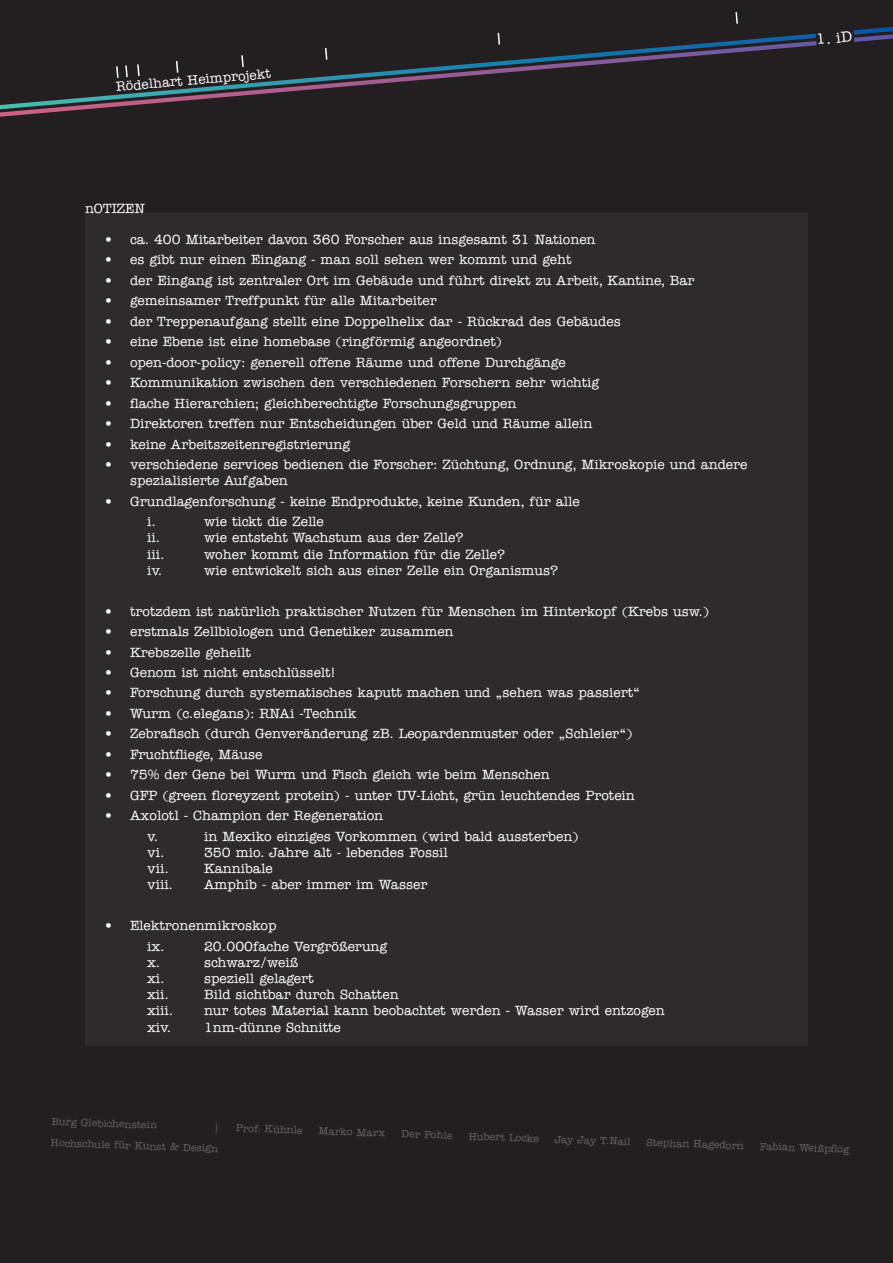
<style>
.page{position:relative;width:893px;height:1263px;background:#231f20}
.page>*{position:absolute;margin:0;border:0;box-sizing:border-box;transform-origin:0 0}
.t1{font:500 15px "American Typewriter";color:#fff}
.Paragraph_Style_1{font:500 13.5px/16.2px "American Typewriter";color:#fff}
.Paragraph_Style_2{font:500 13.5px "American Typewriter";color:#fff}
.t2{font:500 10.5px "American Typewriter";color:#636366}
</style>
<div class="page">
<svg style="left:0;top:34px;width:893px;height:83px"></svg>
<svg style="left:115px;top:64px;width:14px;height:16px"></svg>
<svg style="left:136px;top:63px;width:5px;height:15px"></svg>
<svg style="left:175px;top:59px;width:4px;height:15px"></svg>
<svg style="left:240px;top:54px;width:5px;height:15px"></svg>
<svg style="left:324px;top:46px;width:4px;height:15px"></svg>
<svg style="left:497px;top:32px;width:4px;height:14px"></svg>
<svg style="left:735px;top:12px;width:3px;height:12px"></svg>
<svg style="left:815px;top:30px;width:40px;height:18px"></svg>
<div style="left:85px;top:213px;width:723px;height:833px;background:#2e2b2c"></div>
<p class="Paragraph_Style_1" style="left:115px;top:79px;width:157px;rotate:-5deg">Rödelhart Heimprojekt</p>
<p class="Paragraph_Style_1" style="left:85px;top:200px;width:61px">nOTIZEN</p>
<p class="Paragraph_Style_1" style="left:105px;top:232px;width:492px">• ca. 400 Mitarbeiter davon 360 Forscher aus insgesamt 31 Nationen</p>
<p class="Paragraph_Style_1" style="left:105px;top:252px;width:468px">• es gibt nur einen Eingang - man soll sehen wer kommt und geht</p>
<p class="Paragraph_Style_1" style="left:105px;top:272px;width:592px">• der Eingang ist zentraler Ort im Gebäude und führt direkt zu Arbeit, Kantine, Bar</p>
<p class="Paragraph_Style_1" style="left:105px;top:293px;width:334px">• gemeinsamer Treffpunkt für alle Mitarbeiter</p>
<p class="Paragraph_Style_1" style="left:105px;top:313px;width:518px">• der Treppenaufgang stellt eine Doppelhelix dar - Rückrad des Gebäudes</p>
<p class="Paragraph_Style_1" style="left:105px;top:334px;width:399px">• eine Ebene ist eine homebase (ringförmig angeordnet)</p>
<p class="Paragraph_Style_1" style="left:105px;top:354px;width:463px">• open-door-policy: generell offene Räume und offene Durchgänge</p>
<p class="Paragraph_Style_1" style="left:105px;top:375px;width:496px">• Kommunikation zwischen den verschiedenen Forschern sehr wichtig</p>
<p class="Paragraph_Style_1" style="left:105px;top:395px;width:413px">• flache Hierarchien; gleichberechtigte Forschungsgruppen</p>
<p class="Paragraph_Style_1" style="left:105px;top:416px;width:489px">• Direktoren treffen nur Entscheidungen über Geld und Räume allein</p>
<p class="Paragraph_Style_1" style="left:105px;top:436px;width:247px">• keine Arbeitszeitenregistrierung</p>
<p class="Paragraph_Style_1" style="left:130px;top:457px;width:619px;text-indent:-26px">• verschiedene services bedienen die Forscher: Züchtung, Ordnung, Mikroskopie und andere spezialisierte Aufgaben</p>
<p class="Paragraph_Style_1" style="left:105px;top:493px;width:477px">• Grundlagenforschung - keine Endprodukte, keine Kunden, für alle</p>
<p class="Paragraph_Style_2" style="left:147px;top:514px;width:10px">i.</p>
<p class="Paragraph_Style_2" style="left:204px;top:514px;width:121px">wie tickt die Zelle</p>
<p class="Paragraph_Style_2" style="left:147px;top:530px;width:15px">ii.</p>
<p class="Paragraph_Style_2" style="left:204px;top:530px;width:261px">wie entsteht Wachstum aus der Zelle?</p>
<p class="Paragraph_Style_2" style="left:147px;top:546px;width:19px">iii.</p>
<p class="Paragraph_Style_2" style="left:204px;top:546px;width:303px">woher kommt die Information für die Zelle?</p>
<p class="Paragraph_Style_2" style="left:147px;top:563px;width:17px">iv.</p>
<p class="Paragraph_Style_2" style="left:204px;top:563px;width:356px">wie entwickelt sich aus einer Zelle ein Organismus?</p>
<p class="Paragraph_Style_1" style="left:105px;top:603px;width:606px">• trotzdem ist natürlich praktischer Nutzen für Menschen im Hinterkopf (Krebs usw.)</p>
<p class="Paragraph_Style_1" style="left:105px;top:624px;width:350px">• erstmals Zellbiologen und Genetiker zusammen</p>
<p class="Paragraph_Style_1" style="left:105px;top:644px;width:148px">• Krebszelle geheilt</p>
<p class="Paragraph_Style_1" style="left:105px;top:664px;width:232px">• Genom ist nicht entschlüsselt!</p>
<p class="Paragraph_Style_1" style="left:105px;top:685px;width:537px">• Forschung durch systematisches kaputt machen und „sehen was passiert“</p>
<p class="Paragraph_Style_1" style="left:105px;top:705px;width:254px">• Wurm (c.elegans): RNAi -Technik</p>
<p class="Paragraph_Style_1" style="left:105px;top:726px;width:529px">• Zebrafisch (durch Genveränderung zB. Leopardenmuster oder „Schleier“)</p>
<p class="Paragraph_Style_1" style="left:105px;top:746px;width:159px">• Fruchtfliege, Mäuse</p>
<p class="Paragraph_Style_1" style="left:105px;top:767px;width:447px">• 75% der Gene bei Wurm und Fisch gleich wie beim Menschen</p>
<p class="Paragraph_Style_1" style="left:105px;top:787px;width:532px">• GFP (green floreyzent protein) - unter UV-Licht, grün leuchtendes Protein</p>
<p class="Paragraph_Style_1" style="left:105px;top:808px;width:280px">• Axolotl - Champion der Regeneration</p>
<p class="Paragraph_Style_2" style="left:147px;top:828px;width:13px">v.</p>
<p class="Paragraph_Style_2" style="left:204px;top:828px;width:376px">in Mexiko einziges Vorkommen (wird bald aussterben)</p>
<p class="Paragraph_Style_2" style="left:147px;top:845px;width:19px">vi.</p>
<p class="Paragraph_Style_2" style="left:204px;top:845px;width:245px">350 mio. Jahre alt - lebendes Fossil</p>
<p class="Paragraph_Style_2" style="left:147px;top:861px;width:23px">vii.</p>
<p class="Paragraph_Style_2" style="left:204px;top:861px;width:70px">Kannibale</p>
<p class="Paragraph_Style_2" style="left:147px;top:877px;width:28px">viii.</p>
<p class="Paragraph_Style_2" style="left:204px;top:877px;width:225px">Amphib - aber immer im Wasser</p>
<p class="Paragraph_Style_1" style="left:105px;top:918px;width:173px">• Elektronenmikroskop</p>
<p class="Paragraph_Style_2" style="left:147px;top:938px;width:19px">ix.</p>
<p class="Paragraph_Style_2" style="left:204px;top:938px;width:185px">20.000fache Vergrößerung</p>
<p class="Paragraph_Style_2" style="left:147px;top:955px;width:15px">x.</p>
<p class="Paragraph_Style_2" style="left:204px;top:955px;width:96px">schwarz/weiß</p>
<p class="Paragraph_Style_2" style="left:147px;top:971px;width:19px">xi.</p>
<p class="Paragraph_Style_2" style="left:204px;top:971px;width:111px">speziell gelagert</p>
<p class="Paragraph_Style_2" style="left:147px;top:987px;width:24px">xii.</p>
<p class="Paragraph_Style_2" style="left:204px;top:987px;width:196px">Bild sichtbar durch Schatten</p>
<p class="Paragraph_Style_2" style="left:147px;top:1003px;width:28px">xiii.</p>
<p class="Paragraph_Style_2" style="left:204px;top:1003px;width:462px">nur totes Material kann beobachtet werden - Wasser wird entzogen</p>
<p class="Paragraph_Style_2" style="left:147px;top:1019px;width:26px">xiv.</p>
<p class="Paragraph_Style_2" style="left:204px;top:1019px;width:138px">1nm-dünne Schnitte</p>
<p class="t1" style="left:815px;top:31px;width:37px;rotate:-5deg">1. iD</p>
<p class="t2" style="left:52px;top:1115px;width:107px;rotate:2deg">Burg Giebichenstein</p>
<p class="t2" style="left:51px;top:1137px;width:169px;rotate:2deg">Hochschule für Kunst &amp; Design</p>
<p class="t2" style="left:236px;top:1122px;width:68px;rotate:2deg">Prof. Kühnle</p>
<p class="t2" style="left:319px;top:1125px;width:68px;rotate:2deg">Marko Marx</p>
<p class="t2" style="left:402px;top:1128px;width:53px;rotate:2deg">Der Pohle</p>
<p class="t2" style="left:469px;top:1130px;width:72px;rotate:2deg">Hubert Locke</p>
<p class="t2" style="left:555px;top:1133px;width:77px;rotate:2deg">Jay Jay T.Nail</p>
<p class="t2" style="left:647px;top:1136px;width:99px;rotate:2deg">Stephan Hagedorn</p>
<p class="t2" style="left:760px;top:1140px;width:91px;rotate:2deg">Fabian Weißpfl og</p>
</div>
